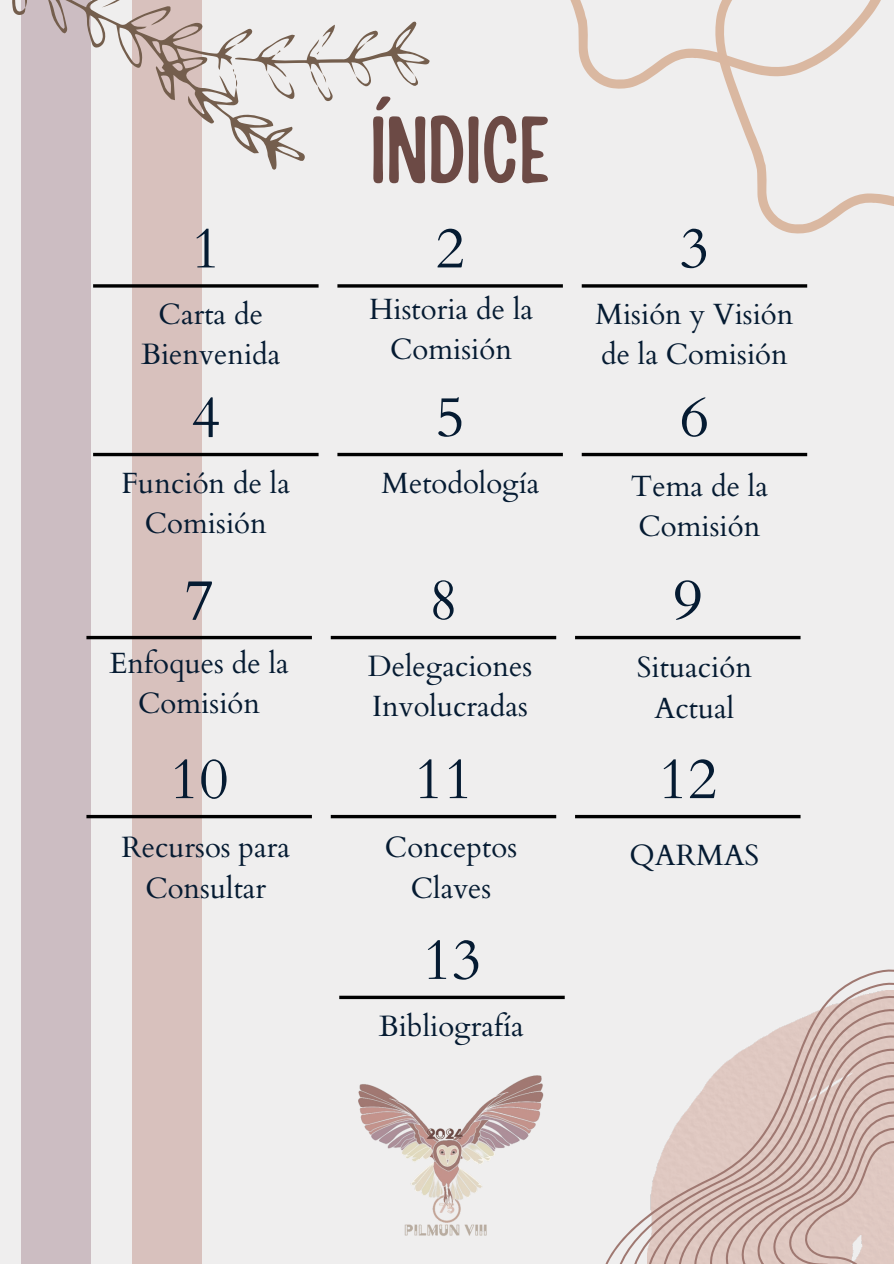
<style>
.page{position:relative;width:894px;height:1264px;background:#fff}
.page>*{position:absolute;margin:0;border:0;box-sizing:border-box;transform-origin:0 0}
.t1{font:93.3px "Handy Casual Condensed";color:#6c4a45}
.t2{font:57.6px "Cardo";color:#051b32}
.t3{font:29.25px/40.5px "Cardo";color:#051b32;text-align:center}
</style>
<div class="page">
<div style="left:0;top:0;width:893px;height:1263px;background:#efeeee"></div>
<div style="left:21px;top:0;width:69px;height:1263px;background:#ccbdc2"></div>
<div style="left:132px;top:0;width:69px;height:1263px;background:#d8c1bd"></div>
<svg style="left:562px;top:969px;width:331px;height:294px"></svg>
<svg style="left:570px;top:0;width:323px;height:234px"></svg>
<svg style="left:12px;top:0;width:265px;height:259px"></svg>
<svg style="left:101px;top:0;width:34px;height:13px"></svg>
<svg style="left:186px;top:0;width:244px;height:163px"></svg>
<img style="left:358px;top:1075px;width:186px;height:161px">
<hr style="left:93px;top:284px;width:225px;height:3px;background:#000">
<hr style="left:337px;top:284px;width:225px;height:3px;background:#000">
<hr style="left:581px;top:284px;width:226px;height:3px;background:#000">
<hr style="left:93px;top:453px;width:225px;height:3px;background:#000">
<hr style="left:337px;top:453px;width:225px;height:3px;background:#000">
<hr style="left:581px;top:453px;width:226px;height:3px;background:#000">
<hr style="left:86px;top:636px;width:226px;height:3px;background:#000">
<hr style="left:330px;top:636px;width:226px;height:3px;background:#000">
<hr style="left:575px;top:636px;width:225px;height:3px;background:#000">
<hr style="left:86px;top:815px;width:226px;height:3px;background:#000">
<hr style="left:330px;top:815px;width:226px;height:3px;background:#000">
<hr style="left:575px;top:815px;width:225px;height:3px;background:#000">
<svg style="left:339px;top:995px;width:225px;height:4px"></svg>
<p class="t1" style="left:370px;top:89px;width:182px">ÍNDICE</p>
<p class="t2" style="left:191px;top:210px;width:31px">1</p>
<h1 class="t2" style="left:435px;top:210px;width:31px">2</h1>
<p class="t2" style="left:679px;top:210px;width:31px">3</p>
<p class="t3" style="left:141px;top:294px;width:141px">Carta de<br>Bienvenida</p>
<p class="t3" style="left:369px;top:289px;width:165px">Historia de la<br>Comisión</p>
<p class="t3" style="left:595px;top:294px;width:199px;text-align:left">Misión y Visión de la Comisión</p>
<p class="t2" style="left:191px;top:379px;width:31px">4</p>
<p class="t2" style="left:435px;top:379px;width:31px">5</p>
<p class="t2" style="left:679px;top:379px;width:31px">6</p>
<p class="t3" style="left:122px;top:463px;width:170px">Función de la<br>Comisión</p>
<p class="t3" style="left:381px;top:463px;width:160px">Metodología</p>
<p class="t3" style="left:630px;top:466px;width:138px;text-align:left">Tema de la<br>Comisión</p>
<p class="t2" style="left:184px;top:562px;width:31px">7</p>
<p class="t2" style="left:428px;top:562px;width:31px">8</p>
<p class="t2" style="left:672px;top:562px;width:31px">9</p>
<p class="t3" style="left:109px;top:643px;width:181px">Enfoques de la<br>Comisión</p>
<p class="t3" style="left:368px;top:646px;width:166px;text-align:left">Delegaciones<br>Involucradas</p>
<h2 class="t3" style="left:636px;top:648px;width:117px">Situación<br>Actual</h2>
<p class="t2" style="left:170px;top:741px;width:60px">10</p>
<p class="t2" style="left:414px;top:741px;width:60px">11</p>
<p class="t2" style="left:658px;top:741px;width:60px">12</p>
<p class="t3" style="left:121px;top:827px;width:170px">Recursos para<br>Consultar</p>
<p class="t3" style="left:385px;top:827px;width:134px">Conceptos<br>Claves</p>
<p class="t2" style="left:422px;top:921px;width:60px">13</p>
<p class="t3" style="left:378px;top:1006px;width:147px">Bibliografía</p>
<p class="t3" style="left:629px;top:835px;width:131px">QARMAS</p>
</div>
